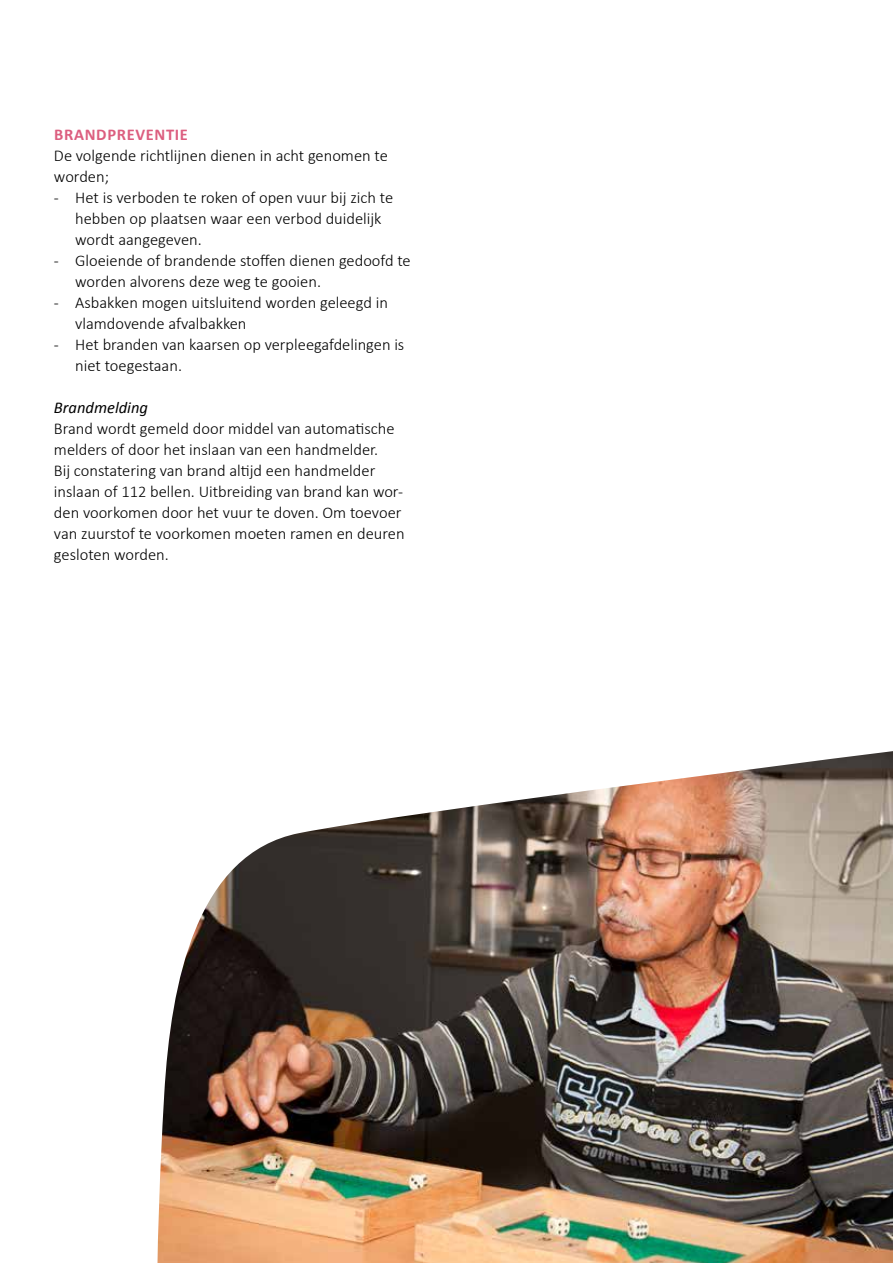
<style>
.page{position:relative;width:893px;height:1263px;background:#fff}
.page>*{position:absolute;margin:0;border:0;box-sizing:border-box;transform-origin:0 0}
.t1{font:300 16.5px/21px "Calibri";color:#000}
.t2{font:700 16.5px "Calibri";letter-spacing:.04em;color:#dc5e7f}
.t3{font:italic 16.5px "Calibri";color:#000}
</style>
<div class="page">
<img style="left:157px;top:751px;width:736px;height:512px">
<p class="t2" style="left:54px;top:124px;width:135px">BRANDPREVENTIE</p>
<p class="t1" style="left:54px;top:144px;width:335px">De volgende richtlijnen dienen in acht genomen te worden;</p>
<p class="t1" style="left:75px;top:186px;width:319px;text-indent:-21px">- Het is verboden te roken of open vuur bij zich te hebben op plaatsen waar een verbod duidelijk wordt aangegeven.</p>
<p class="t1" style="left:75px;top:249px;width:337px;text-indent:-21px">- Gloeiende of brandende stoffen dienen gedoofd te worden alvorens deze weg te gooien.</p>
<p class="t1" style="left:75px;top:291px;width:314px;text-indent:-21px">- Asbakken mogen uitsluitend worden geleegd in vlamdovende afvalbakken</p>
<p class="t1" style="left:75px;top:333px;width:331px;text-indent:-21px">- Het branden van kaarsen op verpleegafdelingen is niet toegestaan.</p>
<p class="t3" style="left:54px;top:396px;width:96px">Brandmelding</p>
<p class="t1" style="left:54px;top:417px;width:352px">Brand wordt gemeld door middel van automatische melders of door het inslaan van een handmelder.<br>Bij constatering van brand altijd een handmelder inslaan of 112 bellen. Uitbreiding van brand kan wor&shy;den voorkomen door het vuur te doven. Om toevoer van zuurstof te voorkomen moeten ramen en deuren gesloten worden.</p>
</div>
